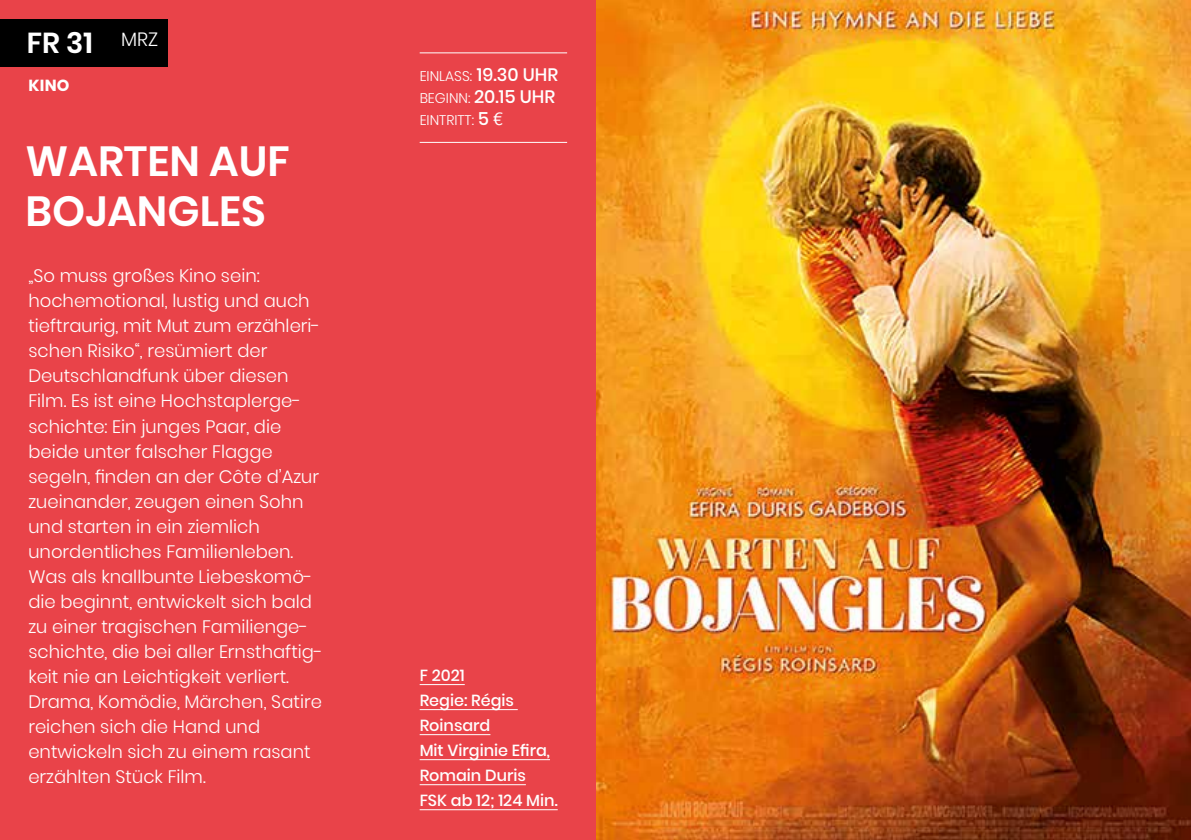
<style>
.page{position:relative;width:1191px;height:840px;background:#fff}
.page>*{position:absolute;margin:0;border:0;box-sizing:border-box;transform-origin:0 0}
.t1{font:600 42px/50.4px "Poppins";color:#fff}
.t2{font:600 28.8px "Poppins";color:#fff}
.t3{font:300 19.2px "Poppins";color:#fff}
.t4{font:300 18px/25px "Poppins";color:#fff}
.t5{font:500 18px "Poppins";color:#fff}
.t6{font:500 16px/25px "Poppins";color:#fff}
.t7{font:700 16px "Poppins";color:#fff}
.t8{font:300 14px "Poppins";color:#fff}
.s1{font-weight:500;font-size:18px}
.s2{font-weight:300;font-size:14px}
.s3{font-family:"Linotype Euro Font Ato F";font-weight:400;font-size:18px}
</style>
<div class="page">
<img style="left:595px;top:0;width:596px;height:839px">
<div style="left:0;top:0;width:595px;height:839px;background:#e94349"></div>
<div style="left:0;top:19px;width:167px;height:48px;background:#000"></div>
<hr style="left:420px;top:52px;width:147px;height:1px;background:#fff">
<hr style="left:420px;top:142px;width:147px;height:1px;background:#fff">
<hr style="left:420px;top:683px;width:45px;height:1px;background:#fff">
<hr style="left:420px;top:708px;width:98px;height:1px;background:#fff">
<hr style="left:420px;top:733px;width:70px;height:1px;background:#fff">
<hr style="left:420px;top:758px;width:130px;height:1px;background:#fff">
<hr style="left:420px;top:783px;width:106px;height:1px;background:#fff">
<hr style="left:420px;top:808px;width:138px;height:1px;background:#fff">
<h2 class="t2" style="left:27px;top:26px;width:68px">FR 31</h2>
<p class="t7" style="left:28px;top:76px;width:43px">KINO</p>
<p class="t3" style="left:121px;top:28px;width:39px">MRZ</p>
<h1 class="t1" style="left:26px;top:136px;width:266px">WARTEN AUF<br>BOJANGLES</h1>
<p class="t4" style="left:28px;top:263px;width:296px">„So muss großes Kino sein: hochemotional, lustig und auch tieftraurig, mit Mut zum erzähleri&shy;schen Risiko“, resümiert der<br>Deutschlandfunk über diesen<br>Film. Es ist eine Hochstaplerge&shy;schichte: Ein junges Paar, die beide unter falscher Flagge segeln, finden an der Côte d’Azur zueinander, zeugen einen Sohn und starten in ein ziemlich unordentliches Familienleben.<br>Was als knallbunte Liebeskomö&shy;die beginnt, entwickelt sich bald zu einer tragischen Familienge&shy;schichte, die bei aller Ernsthaftig&shy;keit nie an Leichtigkeit verliert.<br>Drama, Komödie, Märchen, Satire reichen sich die Hand und entwickeln sich zu einem rasant erzählten Stück Film.</p>
<p class="t8" style="left:420px;top:68px;width:140px">EINLASS: <span class="s1">19.30 UHR</span></p>
<p class="t5" style="left:420px;top:86px;width:137px"><span class="s2">BEGINN:</span> 20.15 UHR</p>
<p class="t8" style="left:420px;top:111px;width:85px">EINTRITT: <span class="s1">5</span> <span class="s3">F</span></p>
<p class="t6" style="left:420px;top:662px;width:139px">F 2021<br>Regie: Régis<br>Roinsard<br>Mit Virginie Efira,<br>Romain Duris<br>FSK ab 12; 124 Min.</p>
</div>
